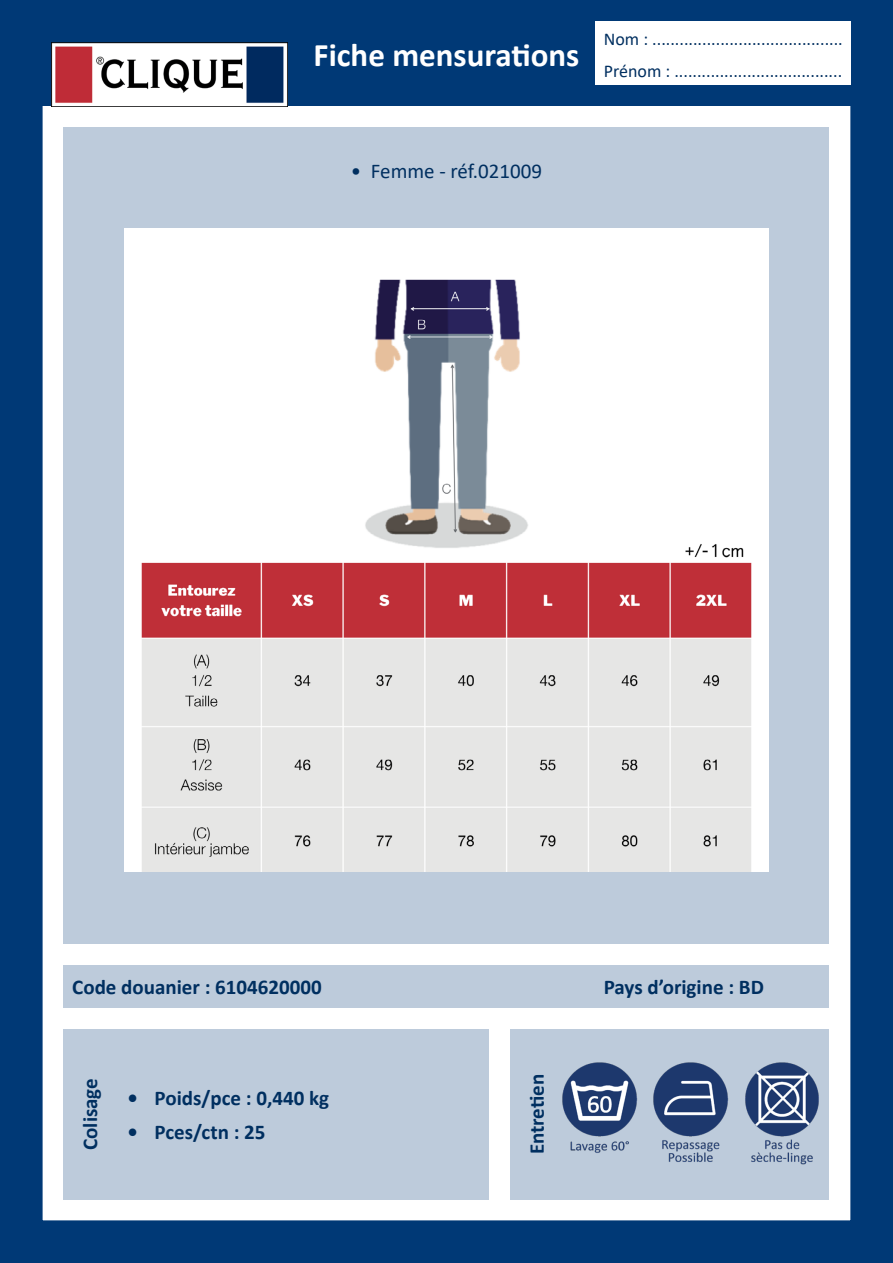
<style>
.page{position:relative;width:893px;height:1263px;background:#fff}
.page>*{position:absolute;margin:0;border:0;box-sizing:border-box;transform-origin:0 0}
.t1{font:700 33px "Calibri";color:#fff}
.t2{font:700 21px "Calibri";color:#002f60}
.t3{font:21px "Calibri";color:#002f60}
.t4{font:18px/32px "Calibri";color:#002f60}
</style>
<div class="page">
<div style="left:0;top:0;width:893px;height:1263px;border:43px solid #003976"></div>
<div style="left:34px;top:43px;width:829px;height:63px;background:#003976"></div>
<img style="left:51px;top:43px;width:237px;height:63px">
<div style="left:595px;top:21px;width:255px;height:64px;background:#fff"></div>
<div style="left:64px;top:965px;width:765px;height:43px;background:#bdcbdb"></div>
<div style="left:64px;top:1029px;width:425px;height:170px;background:#bdcbdb"></div>
<div style="left:510px;top:1029px;width:319px;height:170px;background:#bdcbdb"></div>
<div style="left:64px;top:128px;width:765px;height:816px;background:#bdcbdb"></div>
<img style="left:653px;top:1062px;width:75px;height:100px">
<img style="left:562px;top:1062px;width:75px;height:91px">
<img style="left:745px;top:1062px;width:74px;height:103px">
<img style="left:125px;top:228px;width:643px;height:643px">
<h1 class="t1" style="left:314px;top:31px;width:267px">Fiche mensurations</h1>
<p class="t4" style="left:604px;top:23px;width:240px">Nom : ..........................................<br>Prénom : .....................................</p>
<p class="t3" style="left:351px;top:156px;width:193px">• Femme - réf.021009</p>
<p class="t2" style="left:72px;top:973px;width:251px">Code douanier : 6104620000</p>
<p class="t2" style="left:75px;top:1150px;width:73px;rotate:-90deg">Colisage</p>
<p class="t2" style="left:522px;top:1154px;width:82px;rotate:-90deg">Entretien</p>
<p class="t2" style="left:128px;top:1083px;width:203px">• Poids/pce : 0,440 kg</p>
<p class="t2" style="left:128px;top:1117px;width:139px">• Pces/ctn : 25</p>
<p class="t2" style="left:604px;top:973px;width:162px">Pays d’origine : BD</p>
</div>
